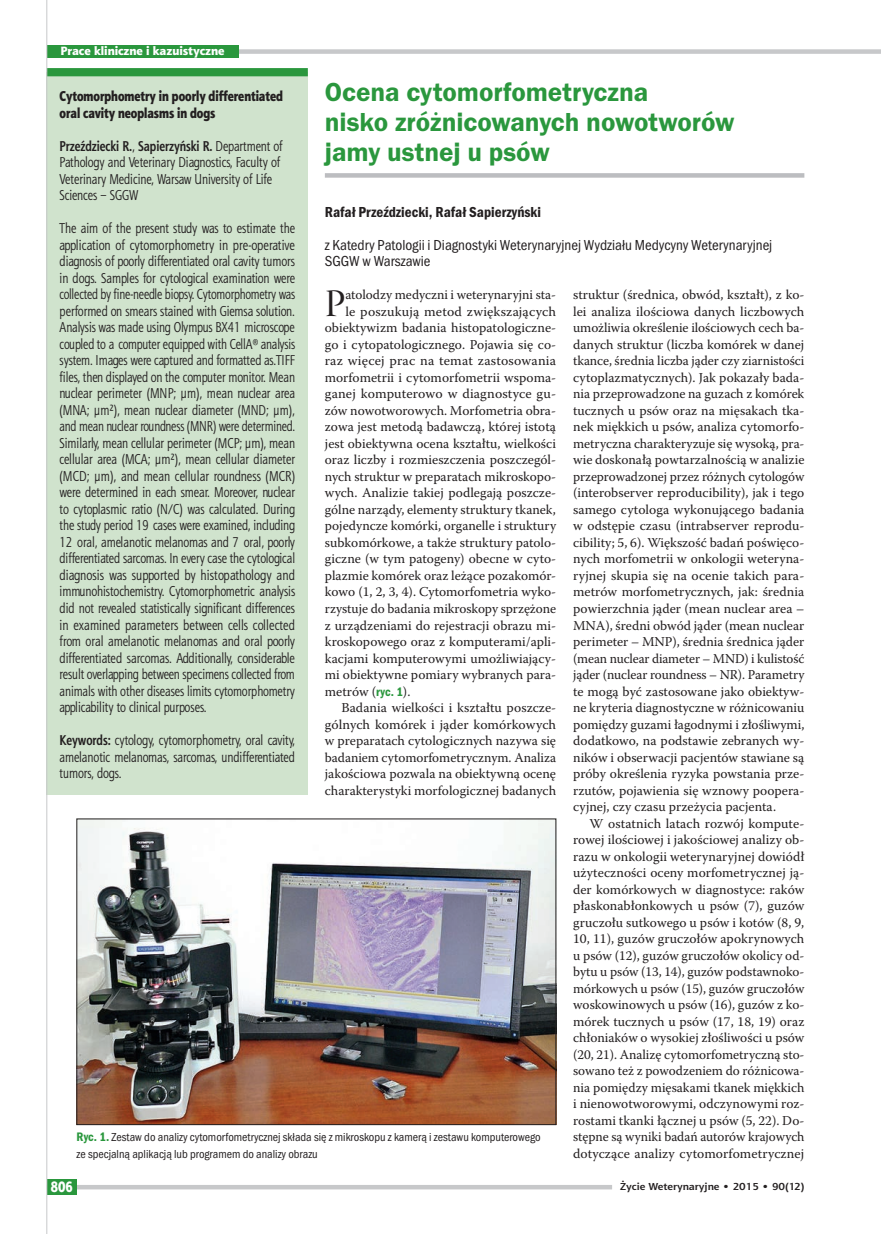
<style>
.page{position:relative;width:881px;height:1234px;background:#fff}
.page>*{position:absolute;margin:0;border:0;box-sizing:border-box;transform-origin:0 0}
.t1{font:38.55px "Warnock Pro Disp";color:#231f20}
.t2{font:600 27px/30px "Franklin Gothic Itc TEE Dm";letter-spacing:-.005em;color:#2a973d}
.t3{font:15px/16.5px "Franklin Got Itc TOT Boo Con";color:#231f20}
.t4{font:15px "Franklin Got Itc TOT Dem Con";color:#231f20}
.t5{font:15px "Aerton Cnd EFN Black";color:#fff}
.t6{font:14.25px/16.5px "Aerton Cnd EFN";color:#231f20;text-align:justify}
.t7{font:14.25px/16.5px "Aerton Cnd EFN Black";color:#231f20}
.t8{font:13.5px/16.5px "Warnock Pro";color:#231f20;text-align:justify}
.t9{font:12px/16.5px "Franklin Got Itc TOT Boo Con";color:#231f20}
.t10{font:12px "Aerton EFN Black";color:#fff}
.t11{font:700 10.2px "Aerton EFN";color:#231f20;scale:1.11 1}
.s1{font-weight:700}
.s2{font-family:"Franklin Got Itc TOT Dem Con";font-size:12.75px;color:#2a973d}
</style>
<div class="page">
<div style="left:325px;top:173px;width:479px;height:5px;background:#bcbdc0"></div>
<div style="left:47px;top:72px;width:261px;height:722px;background:#d0e3cd"></div>
<div style="left:47px;top:68px;width:261px;height:8px;background:#2a973d"></div>
<img style="left:79px;top:820px;width:475px;height:302px">
<div style="left:47px;top:49px;width:833px;height:5px;background:#c7c8ca"></div>
<div style="left:47px;top:45px;width:191px;height:13px;background:#2a973d"></div>
<div style="left:47px;top:1184px;width:565px;height:5px;background:#c7c8ca"></div>
<div style="left:47px;top:1178px;width:30px;height:15px;background:#2a973d"></div>
<hr style="left:46px;top:0;width:1px;height:1233px;background:#c7c8ca">
<p class="t10" style="left:60px;top:43px;width:166px">Prace kliniczne i kazuistyczne</p>
<h2 class="t2" style="left:325px;top:77px;width:411px">Ocena cytomorfometryczna<br>nisko zróżnicowanych nowotworów jamy ustnej u psów</h2>
<p class="t4" style="left:325px;top:203px;width:218px">Rafał Przeździecki, Rafał Sapierzyński</p>
<p class="t3" style="left:325px;top:236px;width:449px">z Katedry Patologii i Diagnostyki Weterynaryjnej Wydziału Medycyny Weterynaryjnej<br>SGGW w Warszawie</p>
<p class="t7" style="left:60px;top:88px;width:225px">Cytomorphometry in poorly differentiated oral cavity neoplasms in dogs</p>
<p class="t6" style="left:60px;top:137px;width:224px;text-align:left"><span class="s1">Przeździecki R.</span>, <span class="s1">Sapierzyński R.</span> Department of Pathology and Veterinary Diagnostics, Faculty of Veterinary Medicine, Warsaw University of Life Sciences – SGGW</p>
<p class="t6" style="left:60px;top:220px;width:237px">The aim of the present study was to estimate the application of cytomorphometry in pre-operative diagnosis of poorly differentiated oral cavity tumors in dogs. Samples for cytological examination were collected by fine-needle biopsy. Cytomorphometry was performed on smears stained with Giemsa solution.<br>Analysis was made using Olympus BX41 microscope coupled to a computer equipped with CellA® analysis system. Images were captured and formatted as.TIFF files, then displayed on the computer monitor. Mean nuclear perimeter (MNP; µm), mean nuclear area (MNA; µm²), mean nuclear diameter (MND; µm), and mean nuclear roundness (MNR) were determined.<br>Similarly, mean cellular perimeter (MCP; µm), mean cellular area (MCA; µm²), mean cellular diameter (MCD; µm), and mean cellular roundness (MCR) were determined in each smear. Moreover, nuclear to cytoplasmic ratio (N/C) was calculated. During the study period 19 cases were examined, including 12 oral, amelanotic melanomas and 7 oral, poorly differentiated sarcomas. In every case the cytological diagnosis was supported by histopathology and immunohistochemistry. Cytomorphometric analysis did not revealed statistically significant differences in examined parameters between cells collected from oral amelanotic melanomas and oral poorly differentiated sarcomas. Additionally, considerable result overlapping between specimens collected from animals with other diseases limits cytomorphometry applicability to clinical purposes.</p>
<p class="t6" style="left:60px;top:731px;width:237px"><span class="s1">Keywords:</span> cytology, cytomorphometry, oral cavity, amelanotic melanomas, sarcomas, undifferentiated tumors, dogs.</p>
<p class="t8" style="left:573px;top:286px;width:233px">struktur (średnica, obwód, kształt), z ko&shy;lei analiza ilościowa danych liczbowych umożliwia określenie ilościowych cech ba&shy;danych struktur (liczba komórek w danej tkance, średnia liczba jąder czy ziarnistości cytoplazmatycznych). Jak pokazały bada&shy;nia przeprowadzone na guzach z komórek tucznych u psów oraz na mięsakach tka&shy;nek miękkich u psów, analiza cytomorfo&shy;metryczna charakteryzuje się wysoką, pra&shy;wie doskonałą powtarzalnością w analizie przeprowadzonej przez różnych cytologów (interobserver reproducibility), jak i tego samego cytologa wykonującego badania w odstępie czasu (intrabserver reprodu&shy;cibility; 5, 6). Większość badań poświęco&shy;nych morfometrii w onkologii weteryna&shy;ryjnej skupia się na ocenie takich para&shy;metrów morfometrycznych, jak: średnia powierzchnia jąder (mean nuclear area – MNA), średni obwód jąder (mean nuclear perimeter – MNP), średnia średnica jąder (mean nuclear diameter – MND) i kulistość jąder (nuclear roundness – NR). Parametry te mogą być zastosowane jako obiektyw&shy;ne kryteria diagnostyczne w różnicowaniu pomiędzy guzami łagodnymi i złośliwymi, dodatkowo, na podstawie zebranych wy&shy;ników i obserwacji pacjentów stawiane są próby określenia ryzyka powstania prze&shy;rzutów, pojawienia się wznowy poopera&shy;cyjnej, czy czasu przeżycia pacjenta.</p>
<p class="t8" style="left:573px;top:814px;width:233px;text-indent:16px">W ostatnich latach rozwój kompute&shy;rowej ilościowej i jakościowej analizy ob&shy;razu w onkologii weterynaryjnej dowiódł użyteczności oceny morfometrycznej ją&shy;der komórkowych w diagnostyce: raków płaskonabłonkowych u psów (7), guzów gruczołu sutkowego u psów i kotów (8, 9, 10, 11), guzów gruczołów apokrynowych u psów (12), guzów gruczołów okolicy od&shy;bytu u psów (13, 14), guzów podstawnoko&shy;mórkowych u psów (15), guzów gruczołów woskowinowych u psów (16), guzów z ko&shy;mórek tucznych u psów (17, 18, 19) oraz chłoniaków o wysokiej złośliwości u psów (20, 21). Analizę cytomorfometryczną sto&shy;sowano też z powodzeniem do różnicowa&shy;nia pomiędzy mięsakami tkanek miękkich i nienowotworowymi, odczynowymi roz&shy;rostami tkanki łącznej u psów (5, 22). Do&shy;stępne są wyniki badań autorów krajowych dotyczące analizy cytomorfometrycznej</p>
<h1 class="t1" style="left:325px;top:282px;width:22px">P</h1>
<p class="t8" style="left:345px;top:286px;width:212px">atolodzy medyczni i weterynaryjni sta-</p>
<p class="t8" style="left:345px;top:303px;width:212px">le poszukują metod zwiększających</p>
<p class="t8" style="left:325px;top:319px;width:233px">obiektywizm badania histopatologiczne-</p>
<p class="t8" style="left:325px;top:336px;width:233px">go i cytopatologicznego. Pojawia się co-</p>
<p class="t8" style="left:325px;top:352px;width:232px">raz więcej prac na temat zastosowania</p>
<p class="t8" style="left:325px;top:369px;width:233px">morfometrii i cytomorfometrii wspoma-</p>
<p class="t8" style="left:325px;top:385px;width:233px">ganej komputerowo w diagnostyce gu-</p>
<p class="t8" style="left:325px;top:402px;width:233px">zów nowotworowych. Morfometria obra-</p>
<p class="t8" style="left:325px;top:418px;width:233px">zowa jest metodą badawczą, której istotą</p>
<p class="t8" style="left:325px;top:435px;width:233px">jest obiektywna ocena kształtu, wielkości</p>
<p class="t8" style="left:325px;top:451px;width:233px">oraz liczby i rozmieszczenia poszczegól-</p>
<p class="t8" style="left:325px;top:468px;width:233px">nych struktur w preparatach mikroskopo-</p>
<p class="t8" style="left:325px;top:484px;width:233px">wych. Analizie takiej podlegają poszcze-</p>
<p class="t8" style="left:325px;top:501px;width:232px">gólne narządy, elementy struktury tkanek,</p>
<p class="t8" style="left:325px;top:517px;width:233px">pojedyncze komórki, organelle i struktury</p>
<p class="t8" style="left:325px;top:534px;width:233px">subkomórkowe, a także struktury patolo-</p>
<p class="t8" style="left:325px;top:550px;width:233px">giczne (w tym patogeny) obecne w cyto-</p>
<p class="t8" style="left:325px;top:567px;width:233px">plazmie komórek oraz leżące pozakomór-</p>
<p class="t8" style="left:325px;top:583px;width:233px">kowo (1, 2, 3, 4). Cytomorfometria wyko-</p>
<p class="t8" style="left:325px;top:600px;width:233px">rzystuje do badania mikroskopy sprzężone</p>
<p class="t8" style="left:325px;top:616px;width:233px">z urządzeniami do rejestracji obrazu mi-</p>
<p class="t8" style="left:325px;top:633px;width:233px">kroskopowego oraz z komputerami/apli-</p>
<p class="t8" style="left:325px;top:649px;width:233px">kacjami komputerowymi umożliwiający-</p>
<p class="t8" style="left:325px;top:666px;width:233px">mi obiektywne pomiary wybranych para-</p>
<p class="t8" style="left:325px;top:682px;width:87px">metrów (<span class="s2">ryc. 1</span>).</p>
<p class="t8" style="left:341px;top:699px;width:216px">Badania wielkości i kształtu poszcze-</p>
<p class="t8" style="left:325px;top:715px;width:233px">gólnych komórek i jąder komórkowych</p>
<p class="t8" style="left:325px;top:732px;width:233px">w preparatach cytologicznych nazywa się</p>
<p class="t8" style="left:325px;top:748px;width:233px">badaniem cytomorfometrycznym. Analiza</p>
<p class="t8" style="left:325px;top:765px;width:233px">jakościowa pozwala na obiektywną ocenę</p>
<p class="t8" style="left:325px;top:781px;width:233px">charakterystyki morfologicznej badanych</p>
<p class="t9" style="left:77px;top:1128px;width:465px"><span class="s2">Ryc. 1.</span> Zestaw do analizy cytomorfometrycznej składa się z mikroskopu z kamerą i zestawu komputerowego ze specjalną aplikacją lub programem do analizy obrazu</p>
<p class="t5" style="left:51px;top:1177px;width:23px">806</p>
<p class="t11" style="left:620px;top:1180px;width:167px">Życie Weterynaryjne • 2015 • 90(12)</p>
</div>
